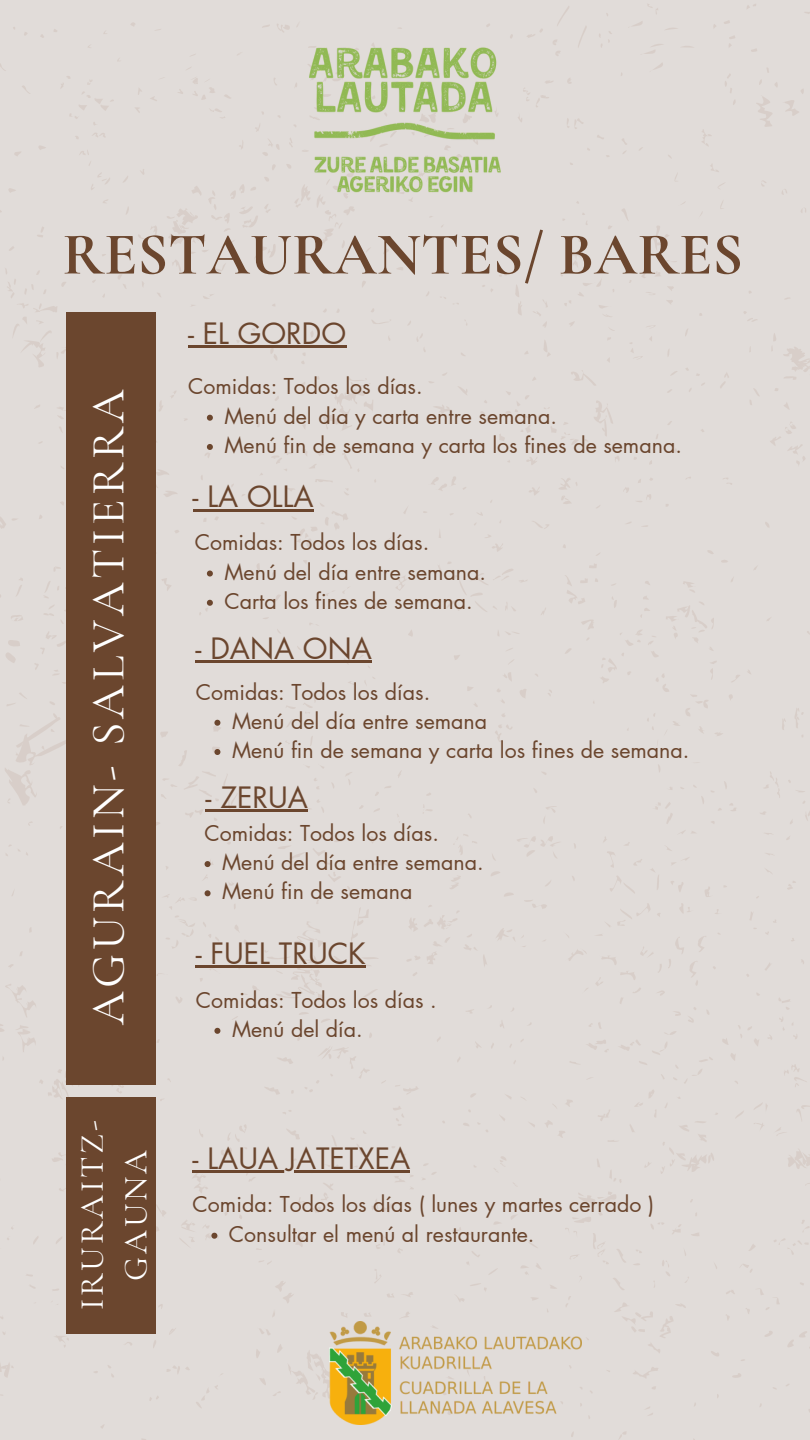
<style>
.page{position:relative;width:810px;height:1440px;background:#e1dcd9}
.page>*{position:absolute;margin:0;border:0;box-sizing:border-box;transform-origin:0 0}
.t1{font:700 60px "Cormorant Garamond";color:#6b462e}
.t2{font:47.6px "Cormorant Garamond";letter-spacing:.08em;color:#fff}
.t3{font:33.6px/43.5px "Cormorant Garamond";letter-spacing:.085em;color:#fff;text-align:center}
.t4{font:28.8px "Futura LT Pro";color:#6b462e}
.t5{font:21.4px "Futura LT Pro";color:#6b462e}
</style>
<div class="page">
<div style="left:66px;top:313px;width:90px;height:772px;background:#6b462e"></div>
<img style="left:330px;top:1321px;width:251px;height:104px">
<img style="left:295px;top:10px;width:220px;height:220px">
<svg style="left:205px;top:861px;width:6px;height:6px"></svg>
<svg style="left:205px;top:890px;width:6px;height:6px"></svg>
<hr style="left:196px;top:965px;width:170px;height:3px;background:#6b462e">
<hr style="left:206px;top:810px;width:102px;height:2px;background:#6b462e">
<hr style="left:196px;top:660px;width:176px;height:3px;background:#6b462e">
<hr style="left:193px;top:509px;width:121px;height:2px;background:#6b462e">
<hr style="left:188px;top:346px;width:158px;height:2px;background:#6b462e">
<svg style="left:207px;top:415px;width:6px;height:6px"></svg>
<svg style="left:207px;top:444px;width:6px;height:6px"></svg>
<svg style="left:214px;top:720px;width:6px;height:6px"></svg>
<svg style="left:214px;top:749px;width:6px;height:6px"></svg>
<svg style="left:207px;top:571px;width:6px;height:6px"></svg>
<svg style="left:207px;top:600px;width:6px;height:6px"></svg>
<svg style="left:214px;top:1028px;width:6px;height:6px"></svg>
<div style="left:66px;top:1097px;width:90px;height:237px;background:#6b462e"></div>
<hr style="left:193px;top:1170px;width:217px;height:2px;background:#6b462e">
<svg style="left:211px;top:1233px;width:6px;height:6px"></svg>
<p class="t1" style="left:62px;top:218px;width:682px">RESTAURANTES/ BARES</p>
<p class="t2" style="left:80px;top:1025px;width:637px;rotate:-90deg">AGURAIN- SALVATIERRA</p>
<p class="t3" style="left:70px;top:1310px;width:191px;rotate:-90deg">IRURAITZ-<br>GAUNA</p>
<h4 class="t4" style="left:188px;top:320px;width:160px">- EL GORDO</h4>
<p class="t5" style="left:188px;top:377px;width:236px">Comidas: Todos los días.</p>
<h4 class="t5" style="left:224px;top:406px;width:334px">Menú del día y carta entre semana.</h4>
<p class="t5" style="left:224px;top:435px;width:459px">Menú fin de semana y carta los fines de semana.</p>
<p class="t4" style="left:193px;top:484px;width:122px">- LA OLLA</p>
<p class="t5" style="left:195px;top:533px;width:236px">Comidas: Todos los días.</p>
<p class="t5" style="left:224px;top:562px;width:263px">Menú del día entre semana.</p>
<p class="t5" style="left:224px;top:591px;width:250px">Carta los fines de semana.</p>
<p class="t4" style="left:196px;top:635px;width:178px">- DANA ONA</p>
<p class="t5" style="left:196px;top:682px;width:236px">Comidas: Todos los días.</p>
<p class="t5" style="left:232px;top:711px;width:257px">Menú del día entre semana</p>
<h4 class="t5" style="left:232px;top:740px;width:459px">Menú fin de semana y carta los fines de semana.</h4>
<p class="t4" style="left:206px;top:785px;width:104px">- ZERUA</p>
<h1 class="t5" style="left:204px;top:823px;width:236px">Comidas: Todos los días.</h1>
<h2 class="t5" style="left:222px;top:852px;width:263px">Menú del día entre semana.</h2>
<h3 class="t5" style="left:222px;top:882px;width:192px">Menú fin de semana</h3>
<h4 class="t4" style="left:196px;top:940px;width:172px">- FUEL TRUCK</h4>
<h4 class="t5" style="left:196px;top:990px;width:243px">Comidas: Todos los días .</h4>
<p class="t5" style="left:232px;top:1019px;width:132px">Menú del día.</p>
<h4 class="t4" style="left:193px;top:1145px;width:219px">- LAUA JATETXEA</h4>
<p class="t5" style="left:193px;top:1195px;width:463px">Comida: Todos los días ( lunes y martes cerrado )</p>
<p class="t5" style="left:229px;top:1224px;width:307px">Consultar el menú al restaurante.</p>
</div>
